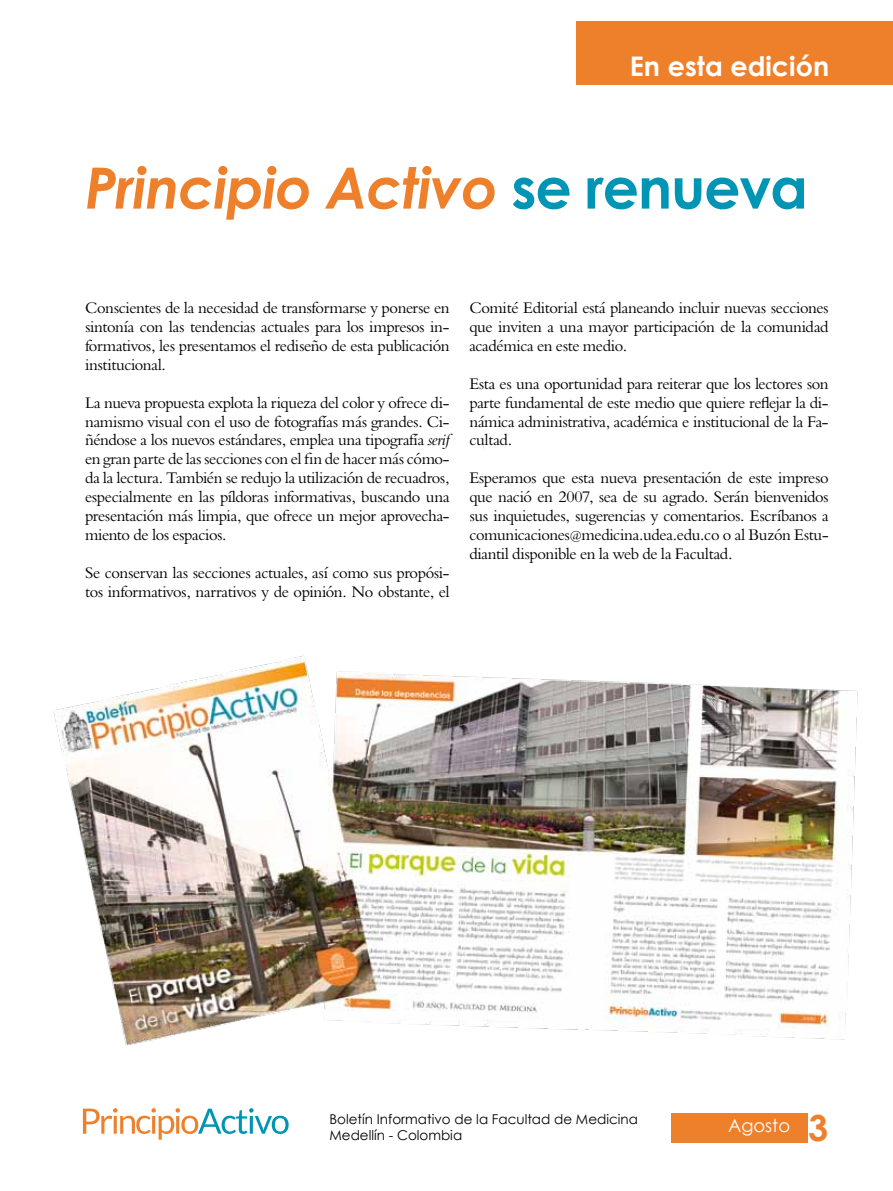
<style>
.page{position:relative;width:893px;height:1191px;background:#fff}
.page>*{position:absolute;margin:0;border:0;box-sizing:border-box;transform-origin:0 0}
.t1{font:italic 700 57px "Century Gothic";letter-spacing:-.02em;color:#ee802c}
.t2{font:700 27px "Century Gothic";color:#fff}
.t3{font:18px "Century Gothic";color:#fff}
.t4{font:15.75px/18.9px "Bergamo Std";letter-spacing:-.02em;color:#000;text-align:justify}
.t5{font:13.5px/16.2px "Century Gothic";color:#000}
.s1{font-style:normal;color:#0095b5}
.s2{font-style:italic}
.s3{font-weight:700;font-size:36px;color:#ee802c}
</style>
<div class="page">
<div style="left:671px;top:1113px;width:137px;height:30px;background:#ee802c"></div>
<svg style="left:83px;top:1108px;width:206px;height:31px"></svg>
<div style="left:576px;top:21px;width:317px;height:63px;background:#ee802c"></div>
<img style="left:53px;top:656px;width:805px;height:390px">
<h2 class="t2" style="left:630px;top:45px;width:201px">En esta edición</h2>
<h1 class="t1" style="left:85px;top:145px;width:724px">Principio Activo <span class="s1">se renueva</span></h1>
<p class="t4" style="left:85px;top:298px;width:366px">Conscientes de la necesidad de transformarse y ponerse en sintonía con las tendencias actuales para los impresos in&shy;formativos, les presentamos el rediseño de esta publicación institucional.</p>
<p class="t4" style="left:85px;top:393px;width:366px">La nueva propuesta explota la riqueza del color y ofrece di&shy;namismo visual con el uso de fotografías más grandes. Ci&shy;ñéndose a los nuevos estándares, emplea una tipografía <span class="s2">serif </span>en gran parte de las secciones con el fin de hacer más cómo&shy;da la lectura. También se redujo la utilización de recuadros, especialmente en las píldoras informativas, buscando una presentación más limpia, que ofrece un mejor aprovecha&shy;miento de los espacios.</p>
<p class="t4" style="left:85px;top:563px;width:366px">Se conservan las secciones actuales, así como sus propósi&shy;tos informativos, narrativos y de opinión. No obstante, el</p>
<p class="t4" style="left:469px;top:298px;width:361px">Comité Editorial está planeando incluir nuevas secciones que inviten a una mayor participación de la comunidad académica en este medio.</p>
<p class="t4" style="left:469px;top:374px;width:361px">Esta es una oportunidad para reiterar que los lectores son parte fundamental de este medio que quiere reflejar la di&shy;námica administrativa, académica e institucional de la Fa&shy;cultad.</p>
<p class="t4" style="left:469px;top:468px;width:361px">Esperamos que esta nueva presentación de este impreso que nació en 2007, sea de su agrado. Serán bienvenidos sus inquietudes, sugerencias y comentarios. Escríbanos a comunicaciones@medicina.udea.edu.co o al Buzón Estu&shy;diantil disponible en la web de la Facultad.</p>
<p class="t5" style="left:330px;top:1111px;width:310px">Boletín Informativo de la Facultad de Medicina<br>Medellín - Colombia</p>
<p class="t3" style="left:728px;top:1113px;width:102px">Agosto <span class="s3">3</span></p>
</div>
